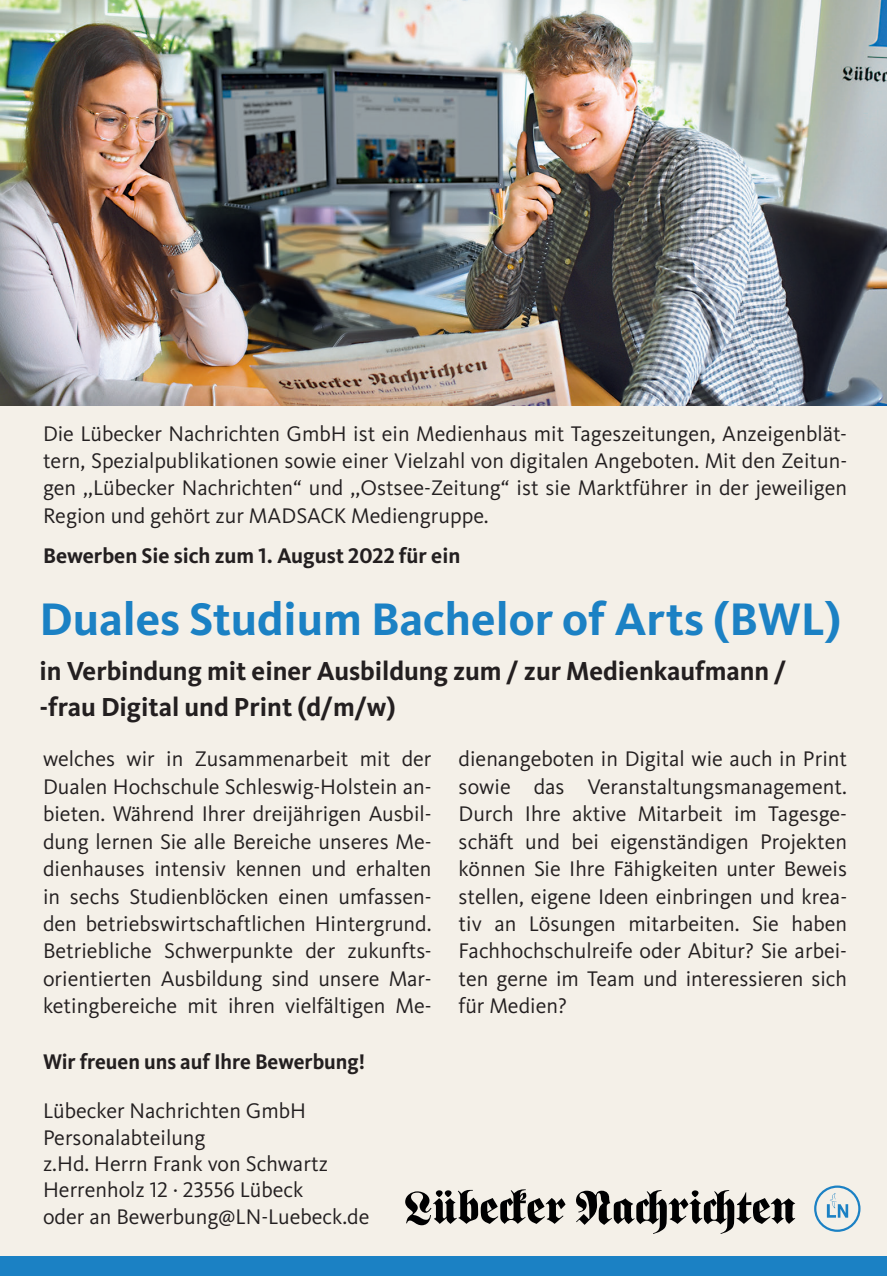
<style>
.page{position:relative;width:887px;height:1276px;background:#fff}
.page>*{position:absolute;margin:0;border:0;box-sizing:border-box;transform-origin:0 0}
.t1{font:700 47.25px "Kievit OT";color:#1b81c4}
.t2{font:700 27px/36px "Kievit OT";color:#231f20}
.t3{font:22.05px/27.4px "Kievit OT";color:#231f20;text-align:justify}
.t4{font:700 22.05px "Kievit OT";color:#231f20}
.t5{font:700 22.05px "Kievit OT";color:#231f20;scale:.95 1}
</style>
<div class="page">
<div style="left:1px;top:0;width:886px;height:1276px;background:#f4f0e8"></div>
<div style="left:1px;top:1256px;width:886px;height:20px;background:#1b81c4"></div>
<img style="left:0;top:0;width:887px;height:405px">
<svg style="left:405px;top:1189px;width:390px;height:45px"></svg>
<svg style="left:814px;top:1185px;width:46px;height:46px"></svg>
<p class="t3" style="left:43px;top:420px;width:805px">Die Lübecker Nachrichten GmbH ist ein Medienhaus mit Tageszeitungen, Anzeigenblät&shy;tern, Spezialpublikationen sowie einer Vielzahl von digitalen Angeboten. Mit den Zeitun&shy;gen ,,Lübecker Nachrichten“ und ,,Ostsee-Zeitung“ ist sie Marktführer in der jeweiligen Region und gehört zur MADSACK Mediengruppe.</p>
<p class="t4" style="left:43px;top:543px;width:419px">Bewerben Sie sich zum 1. August 2022 für ein</p>
<h1 class="t1" style="left:40px;top:592px;width:803px">Duales Studium Bachelor of Arts (BWL)</h1>
<p class="t2" style="left:40px;top:653px;width:748px">in Verbindung mit einer Ausbildung zum / zur Medienkaufmann / -frau Digital und Print (d/m/w)</p>
<p class="t3" style="left:43px;top:745px;width:390px">welches wir in Zusammenarbeit mit der Dualen Hochschule Schleswig-Holstein an&shy;bieten. Während Ihrer dreijährigen Ausbil&shy;dung lernen Sie alle Bereiche unseres Me&shy;dienhauses intensiv kennen und erhalten in sechs Studienblöcken einen umfassen&shy;den betriebswirtschaftlichen Hintergrund.<br>Betriebliche Schwerpunkte der zukunfts&shy;orientierten Ausbildung sind unsere Mar&shy;ketingbereiche mit ihren vielfältigen Me-</p>
<p class="t3" style="left:458px;top:745px;width:390px">dienangeboten in Digital wie auch in Print sowie das Veranstaltungsmanagement.<br>Durch Ihre aktive Mitarbeit im Tagesge&shy;schäft und bei eigenständigen Projekten können Sie Ihre Fähigkeiten unter Beweis stellen, eigene Ideen einbringen und krea&shy;tiv an Lösungen mitarbeiten. Sie haben Fachhochschulreife oder Abitur? Sie arbei&shy;ten gerne im Team und interessieren sich für Medien?</p>
<p class="t5" style="left:43px;top:1049px;width:340px">Wir freuen uns auf Ihre Bewerbung!</p>
<p class="t3" style="left:43px;top:1098px;width:328px;line-height:26.3px;text-align:left">Lübecker Nachrichten GmbH<br>Personalabteilung<br>z.Hd. Herrn Frank von Schwartz<br>Herrenholz 12 · 23556 Lübeck<br>oder an Bewerbung@LN-Luebeck.de</p>
</div>
